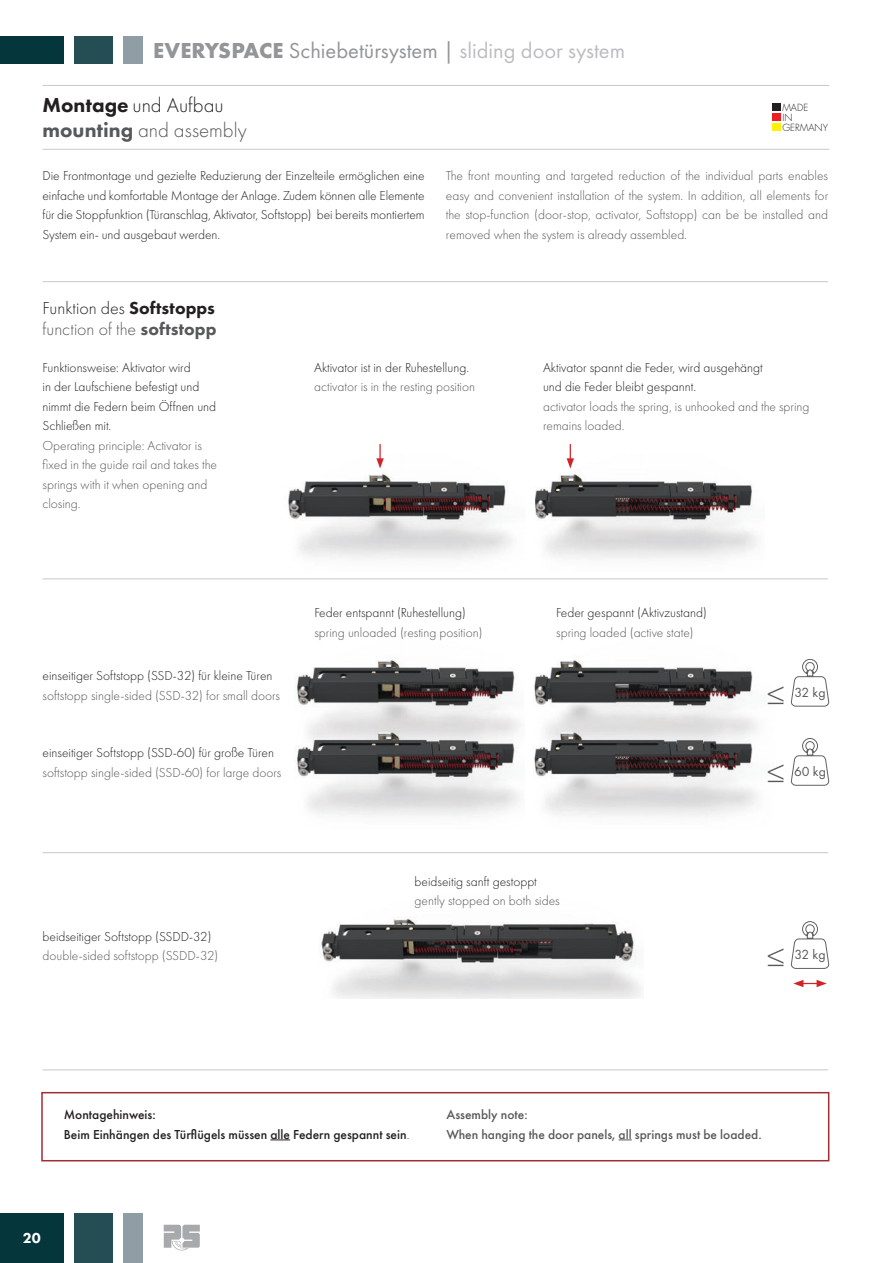
<style>
.page{position:relative;width:893px;height:1263px;background:#fff}
.page>*{position:absolute;margin:0;border:0;box-sizing:border-box;transform-origin:0 0}
.t1{font:300 36px "Futura PT";color:#57585a}
.t2{font:22.5px "Futura PT";color:#939598}
.t3{font:300 21px/25.2px "Futura PT";color:#57585a}
.t4{font:300 18px/21px "Futura PT";color:#57585a}
.t5{font:800 15px "Futura PT";color:#fff}
.t6{font:13.65px "Futura PT";color:#57585a}
.t7{font:300 13.5px/19.5px "Futura PT";color:#57585a}
.t8{font:300 13.5px/19.5px "Futura PT";color:#231f20}
.t9{font:500 13.5px/19.5px "Futura PT";color:#231f20}
.t10{font:500 13.5px/19.5px "Futura PT";color:#57585a}
.t11{font:300 9.6px/9.9px "Futura";color:#231f20}
.s1{font-weight:700}
.s2{color:#bcbdc0}
.s3{font-weight:800;color:#231f20}
.s4{color:#231f20}
.s5{font-weight:800}
.s6{font-weight:300}
</style>
<div class="page">
<div style="left:0;top:36px;width:64px;height:28px;background:#05363c"></div>
<div style="left:74px;top:36px;width:39px;height:28px;background:#254e54"></div>
<div style="left:123px;top:36px;width:19px;height:28px;background:#8e9ea4"></div>
<div style="left:0;top:1213px;width:64px;height:50px;background:#05363c"></div>
<div style="left:74px;top:1213px;width:39px;height:50px;background:#254e54"></div>
<div style="left:123px;top:1213px;width:19px;height:50px;background:#8e9ea4"></div>
<svg style="left:164px;top:1225px;width:36px;height:25px"></svg>
<hr style="left:43px;top:85px;width:786px;height:1px;background:#c7c8ca">
<hr style="left:43px;top:149px;width:786px;height:1px;background:#c7c8ca">
<div style="left:772px;top:104px;width:9px;height:7px;background:#231f20"></div>
<div style="left:772px;top:114px;width:9px;height:7px;background:#ee1d23"></div>
<div style="left:772px;top:124px;width:9px;height:7px;background:#fff101"></div>
<hr style="left:43px;top:1069px;width:785px;height:1px;background:#c7c8ca">
<hr style="left:43px;top:852px;width:785px;height:1px;background:#c7c8ca">
<hr style="left:43px;top:578px;width:785px;height:1px;background:#c7c8ca">
<hr style="left:43px;top:281px;width:785px;height:1px;background:#c7c8ca">
<img style="left:321px;top:917px;width:320px;height:81px">
<img style="left:295px;top:660px;width:225px;height:157px">
<img style="left:295px;top:710px;width:225px;height:48px">
<img style="left:288px;top:458px;width:469px;height:101px">
<img style="left:534px;top:660px;width:223px;height:157px">
<img style="left:534px;top:710px;width:224px;height:48px">
<img style="left:518px;top:458px;width:7px;height:101px">
<svg style="left:791px;top:738px;width:38px;height:48px"></svg>
<svg style="left:791px;top:659px;width:38px;height:47px"></svg>
<svg style="left:791px;top:921px;width:38px;height:48px"></svg>
<svg style="left:793px;top:980px;width:34px;height:7px"></svg>
<div style="left:41px;top:1092px;width:788px;height:69px;border:2px solid #a22c31"></div>
<svg style="left:376px;top:444px;width:8px;height:24px"></svg>
<svg style="left:567px;top:444px;width:7px;height:24px"></svg>
<svg style="left:270px;top:1139px;width:20px;height:1px"></svg>
<svg style="left:619px;top:1139px;width:13px;height:1px"></svg>
<h2 class="t2" style="left:153px;top:37px;width:473px"><span class="s1">EVERYSPACE</span> Schiebetürsystem | <span class="s2">sliding door system</span></h2>
<h3 class="t3" style="left:43px;top:93px;width:206px"><span class="s3">Montage</span> <span class="s4">und Aufbau </span><span class="s5">mounting</span> and assembly</h3>
<p class="t8" style="left:43px;top:166px;width:384px;text-align:justify">Die Frontmontage und gezielte Reduzierung der Einzelteile ermöglichen eine einfache und komfortable Montage der Anlage. Zudem können alle Elemente für die Stoppfunktion (Türanschlag, Aktivator, Softstopp) bei bereits montiertem System ein- und ausgebaut werden.</p>
<p class="t7" style="left:446px;top:166px;width:384px;text-align:justify">The front mounting and targeted reduction of the individual parts enables easy and convenient installation of the system. In addition, all elements for the stop-function (door-stop, activator, Softstopp) can be be installed and removed when the system is already assembled.</p>
<p class="t11" style="left:782px;top:103px;width:47px">MADE<br>IN<br>GERMANY</p>
<h3 class="t4" style="left:43px;top:297px;width:176px"><span class="s4">Funktion des</span> <span class="s3">Softstopps </span>function of the <span class="s5">softstopp</span></h3>
<p class="t8" style="left:43px;top:358px;width:175px">Funktionsweise: Aktivator wird<br>in der Laufschiene befestigt und nimmt die Federn beim Öffnen und<br>Schließen mit.</p>
<p class="t7" style="left:43px;top:436px;width:176px">Operating principle: Activator is fixed in the guide rail and takes the springs with it when opening and closing.</p>
<p class="t8" style="left:314px;top:358px;width:156px">Aktivator ist in der Ruhestellung.</p>
<p class="t7" style="left:314px;top:377px;width:162px">activator is in the resting position</p>
<p class="t8" style="left:543px;top:358px;width:221px">Aktivator spannt die Feder, wird ausgehängt und die Feder bleibt gespannt.</p>
<p class="t7" style="left:543px;top:397px;width:268px">activator loads the spring, is unhooked and the spring remains loaded.</p>
<p class="t8" style="left:43px;top:666px;width:231px">einseitiger Softstopp (SSD-32) für kleine Türen</p>
<p class="t7" style="left:43px;top:686px;width:239px">softstopp single-sided (SSD-32) for small doors</p>
<p class="t8" style="left:43px;top:743px;width:233px">einseitiger Softstopp (SSD-60) für große Türen</p>
<p class="t7" style="left:43px;top:762px;width:240px">softstopp single-sided (SSD-60) for large doors</p>
<p class="t8" style="left:314px;top:603px;width:153px">Feder entspannt (Ruhestellung)</p>
<p class="t7" style="left:314px;top:622px;width:170px">spring unloaded (resting position)</p>
<p class="t8" style="left:556px;top:603px;width:152px">Feder gespannt (Aktivzustand)</p>
<p class="t7" style="left:556px;top:622px;width:139px">spring loaded (active state)</p>
<p class="t8" style="left:43px;top:926px;width:170px">beidseitiger Softstopp (SSDD-32)</p>
<p class="t7" style="left:43px;top:946px;width:177px">double-sided softstopp (SSDD-32)</p>
<p class="t8" style="left:415px;top:872px;width:124px">beidseitig sanft gestoppt</p>
<p class="t7" style="left:415px;top:891px;width:147px">gently stopped on both sides</p>
<h1 class="t1" style="left:767px;top:674px;width:19px">≤</h1>
<p class="t6" style="left:794px;top:684px;width:33px">32 kg</p>
<h1 class="t1" style="left:767px;top:753px;width:19px">≤</h1>
<p class="t6" style="left:794px;top:763px;width:33px">60 kg</p>
<h1 class="t1" style="left:767px;top:936px;width:19px">≤</h1>
<p class="t6" style="left:794px;top:946px;width:33px">32 kg</p>
<p class="t9" style="left:64px;top:1105px;width:347px">Montagehinweis:<br>Beim Einhängen des Türflügels müssen alle Federn gespannt sein<span class="s6">.</span></p>
<p class="t10" style="left:446px;top:1105px;width:317px">Assembly note:<br>When hanging the door panels, all springs must be loaded.</p>
<p class="t5" style="left:23px;top:1228px;width:19px">20</p>
</div>
